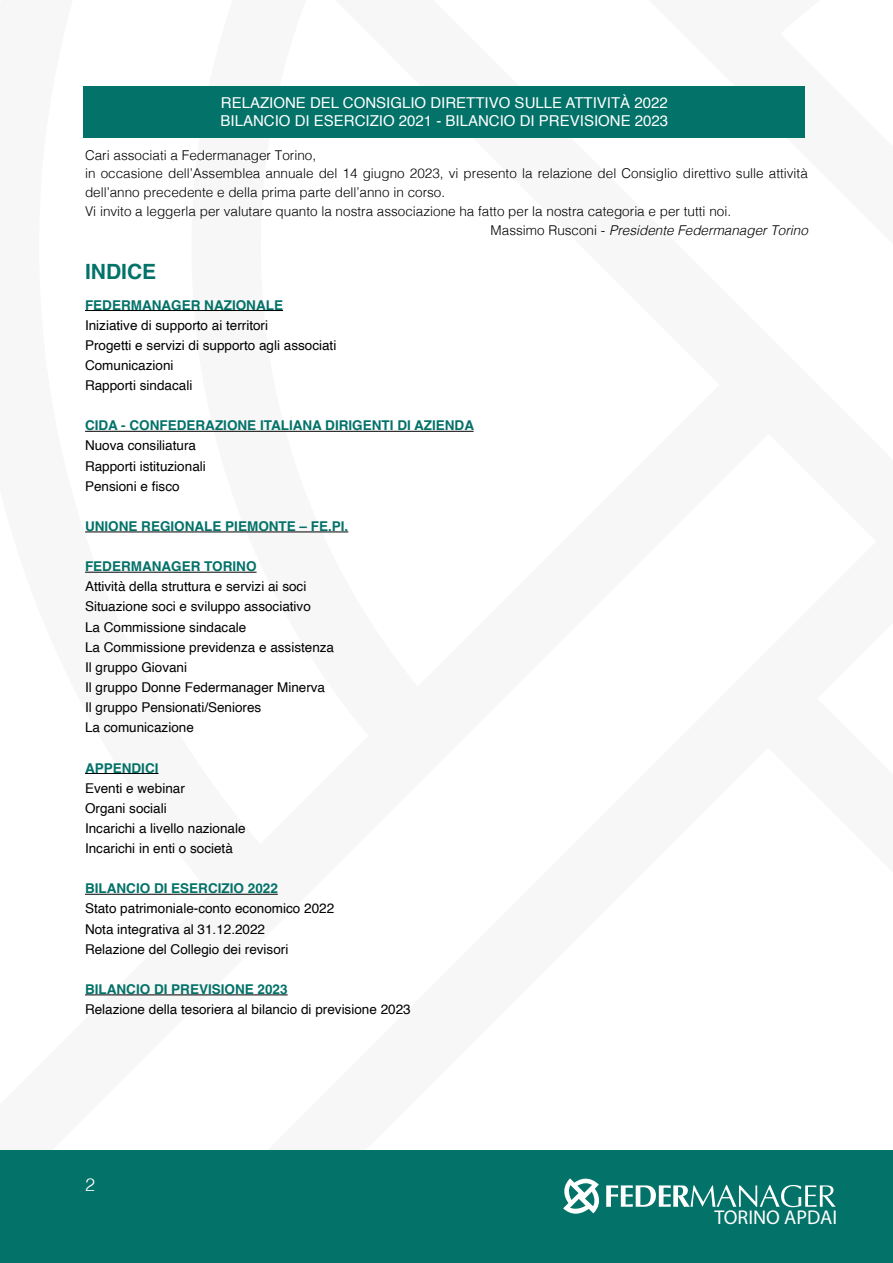
<style>
.page{position:relative;width:893px;height:1263px;background:#fff}
.page>*{position:absolute;margin:0;border:0;box-sizing:border-box;transform-origin:0 0}
.t1{font:700 21px "Helvetica";color:#037269}
.t2{font:19.95px "Myriad Pro";color:#fff}
.t3{font:300 18px "Helvetica";color:#fff}
.t4{font:15px/18px "Helvetica";color:#fff}
.t5{font:13.5px/20.1px "Helvetica";color:#000}
.t6{font:300 13.5px "Helvetica";color:#000}
.t7{font:700 13.5px "Helvetica";color:#037269}
.t8{font:italic 300 13.5px "Helvetica";color:#000}
.s1{font-style:normal}
</style>
<div class="page">
<div style="left:0;top:1150px;width:893px;height:113px;background:#037269"></div>
<svg style="left:563px;top:1178px;width:273px;height:36px"></svg>
<hr style="left:85px;top:310px;width:198px;height:1px;background:#000">
<hr style="left:85px;top:431px;width:389px;height:1px;background:#000">
<hr style="left:85px;top:532px;width:263px;height:1px;background:#000">
<hr style="left:85px;top:572px;width:172px;height:1px;background:#000">
<hr style="left:85px;top:773px;width:74px;height:1px;background:#000">
<hr style="left:85px;top:894px;width:193px;height:1px;background:#000">
<hr style="left:85px;top:994px;width:203px;height:1px;background:#000">
<div style="left:84px;top:86px;width:721px;height:51px;background:#037269"></div>
<p class="t4" style="left:221px;top:95px;width:449px">RELAZIONE DEL CONSIGLIO DIRETTIVO SULLE ATTIVITÀ 2022<br>BILANCIO DI ESERCIZIO 2021 - BILANCIO DI PREVISIONE 2023</p>
<p class="t6" style="left:85px;top:147px;width:233px">Cari associati a Federmanager Torino,</p>
<p class="t6" style="left:85px;top:166px;width:724px">in occasione dell’Assemblea annuale del 14 giugno 2023, vi presento la relazione del Consiglio direttivo sulle attività</p>
<p class="t6" style="left:85px;top:185px;width:362px">dell’anno precedente e della prima parte dell’anno in corso.</p>
<p class="t6" style="left:85px;top:203px;width:648px">Vi invito a leggerla per valutare quanto la nostra associazione ha fatto per la nostra categoria e per tutti noi.</p>
<p class="t8" style="left:491px;top:225px;width:319px"><span class="s1">Massimo Rusconi -</span> Presidente Federmanager Torino</p>
<h1 class="t1" style="left:85px;top:263px;width:73px">INDICE</h1>
<p class="t7" style="left:85px;top:299px;width:199px">FEDERMANAGER NAZIONALE</p>
<p class="t5" style="left:85px;top:316px;width:253px">Iniziative di supporto ai territori<br>Progetti e servizi di supporto agli associati<br>Comunicazioni<br>Rapporti sindacali</p>
<p class="t7" style="left:85px;top:420px;width:391px">CIDA - CONFEDERAZIONE ITALIANA DIRIGENTI DI AZIENDA</p>
<p class="t5" style="left:85px;top:437px;width:122px">Nuova consiliatura<br>Rapporti istituzionali<br>Pensioni e fisco</p>
<p class="t7" style="left:85px;top:521px;width:265px">UNIONE REGIONALE PIEMONTE – FE.PI.</p>
<p class="t7" style="left:85px;top:561px;width:173px">FEDERMANAGER TORINO</p>
<p class="t5" style="left:85px;top:578px;width:251px">Attività della struttura e servizi ai soci<br>Situazione soci e sviluppo associativo<br>La Commissione sindacale<br>La Commissione previdenza e assistenza<br>Il gruppo Giovani<br>Il gruppo Donne Federmanager Minerva<br>Il gruppo Pensionati/Seniores<br>La comunicazione</p>
<p class="t7" style="left:85px;top:762px;width:75px">APPENDICI</p>
<p class="t5" style="left:85px;top:779px;width:162px">Eventi e webinar<br>Organi sociali<br>Incarichi a livello nazionale<br>Incarichi in enti o società</p>
<p class="t7" style="left:85px;top:883px;width:194px">BILANCIO DI ESERCIZIO 2022</p>
<p class="t5" style="left:85px;top:900px;width:251px">Stato patrimoniale-conto economico 2022<br>Nota integrativa al 31.12.2022<br>Relazione del Collegio dei revisori</p>
<p class="t7" style="left:85px;top:984px;width:204px">BILANCIO DI PREVISIONE 2023</p>
<p class="t5" style="left:85px;top:1000px;width:327px">Relazione della tesoriera al bilancio di previsione 2023</p>
<h3 class="t3" style="left:85px;top:1174px;width:12px">2</h3>
<h2 class="t2" style="left:714px;top:1206px;width:124px">TORINO APDAI</h2>
</div>
